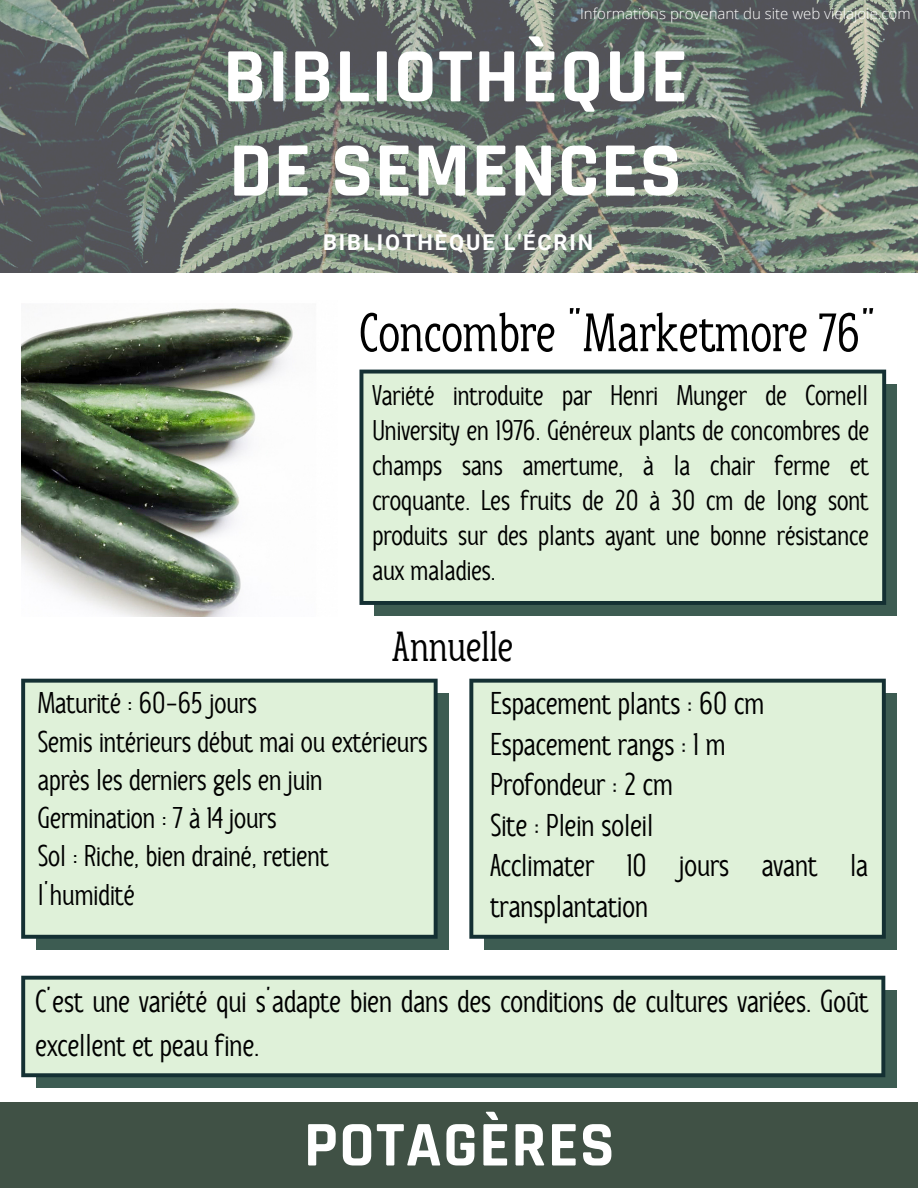
<style>
.page{position:relative;width:918px;height:1188px;background:#fff}
.page>*{position:absolute;margin:0;border:0;box-sizing:border-box;transform-origin:0 0}
.t1{font:700 77.85px/94.2px "Rajdhani";letter-spacing:.02em;color:#fff}
.t2{font:700 64.35px "Rajdhani";letter-spacing:.02em;color:#fff}
.t3{font:53.85px "Anicon Slab";color:#000}
.t4{font:42px "Anicon Slab";color:#000}
.t5{font:31.5px/40.5px "Anicon Sans";color:#000}
.t6{font:30px/38.2px "Anicon Sans";color:#000}
.t7{font:28.5px/34.8px "Anicon Sans";color:#000;text-align:justify}
.t8{font:700 21.75px "Roboto";letter-spacing:.09em;color:#fff}
.t9{font:300 15px "Open Sans";color:#fff}
</style>
<div class="page">
<img style="left:0;top:0;width:918px;height:273px">
<div style="left:0;top:1103px;width:918px;height:85px;background:#405145"></div>
<img style="left:21px;top:308px;width:272px;height:308px">
<div style="left:375px;top:385px;width:522px;height:231px;background:#3d5c52"></div>
<div style="left:359px;top:370px;width:527px;height:235px;background:#dff1d9"></div>
<div style="left:36px;top:694px;width:413px;height:256px;background:#3d5c52"></div>
<div style="left:21px;top:679px;width:417px;height:260px;background:#dff1d9"></div>
<div style="left:484px;top:694px;width:413px;height:256px;background:#3d5c52"></div>
<div style="left:469px;top:679px;width:417px;height:260px;background:#dff1d9"></div>
<div style="left:36px;top:991px;width:860px;height:97px;background:#3d5c52"></div>
<svg style="left:21px;top:976px;width:864px;height:101px;background:#cee1cb"></svg>
<p class="t9" style="left:580px;top:3px;width:332px">Informations provenant du site web vielajoie.com</p>
<p class="t1" style="left:223px;top:32px;width:466px">BIBLIOTHÈQUE<br>DE SEMENCES</p>
<p class="t8" style="left:323px;top:230px;width:272px">BIBLIOTHÈQUE L'ÉCRIN</p>
<p class="t3" style="left:359px;top:303px;width:518px">Concombre "Marketmore 76"</p>
<p class="t7" style="left:372px;top:378px;width:498px">Variété introduite par Henri Munger de Cornell University en 1976. Généreux plants de concombres de champs sans amertume, à la chair ferme et croquante. Les fruits de 20 à 30 cm de long sont produits sur des plants ayant une bonne résistance aux maladies.</p>
<p class="t4" style="left:392px;top:623px;width:123px">Annuelle</p>
<p class="t6" style="left:38px;top:684px;width:221px">Maturité : 60-65 jours</p>
<p class="t6" style="left:38px;top:722px;width:391px">Semis intérieurs début mai ou extérieurs après les derniers gels en juin</p>
<p class="t6" style="left:38px;top:799px;width:240px">Germination : 7 à 14 jours</p>
<p class="t6" style="left:38px;top:837px;width:292px">Sol : Riche, bien drainé, retient l’humidité</p>
<p class="t5" style="left:490px;top:683px;width:275px">Espacement plants : 60 cm</p>
<p class="t5" style="left:490px;top:724px;width:237px">Espacement rangs : 1 m</p>
<p class="t5" style="left:490px;top:764px;width:184px">Profondeur : 2 cm</p>
<p class="t5" style="left:490px;top:805px;width:164px">Site : Plein soleil</p>
<p class="t5" style="left:490px;top:845px;width:379px">Acclimater 10 jours avant la transplantation</p>
<p class="t5" style="left:36px;top:979px;width:834px;line-height:43.8px">C’est une variété qui s’adapte bien dans des conditions de cultures variées. Goût excellent et peau fine.</p>
<p class="t2" style="left:304px;top:1106px;width:312px">POTAGÈRES</p>
</div>
